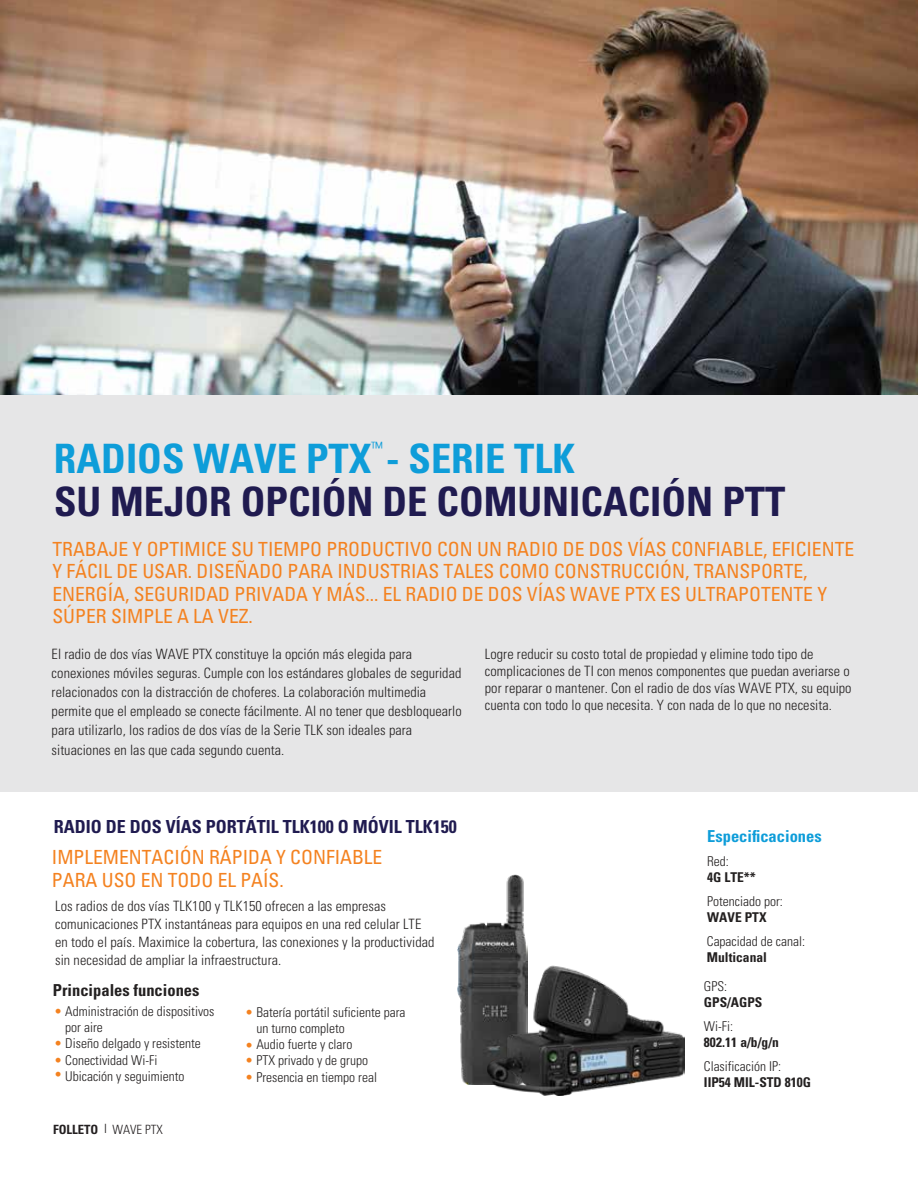
<style>
.page{position:relative;width:918px;height:1188px;background:#fff}
.page>*{position:absolute;margin:0;border:0;box-sizing:border-box;transform-origin:0 0}
.t1{font:700 condensed 40.5px "Univers LT Pro";color:#201b50}
.t2{font:700 condensed 40.5px "Univers LT Pro";color:#0e9dd9}
.t3{font:condensed 19.5px/22.5px "Univers";color:#f48220}
.t4{font:700 condensed 18px "Univers LT Pro";color:#201b50}
.t5{font:700 condensed 16.5px "Univers LT Pro";color:#232020}
.t6{font:700 condensed 16.5px "Univers LT Pro";color:#0e9dd9}
.t7{font:300 condensed 15.6px "Univers";color:#0e9dd9}
.t8{font:300 condensed 14.25px/19.2px "Univers";letter-spacing:.005em;color:#232020}
.t9{font:300 condensed 13.5px/16.2px "Univers";color:#232020}
.t10{font:700 condensed 13.5px "Univers LT Pro";color:#232020}
.t11{font:300 condensed 13.5px "Univers";color:#f48220}
.t12{font:300 condensed 12.75px "Univers";color:#231f20}
.s1{color:#f48220}
.s2{font-family:"Univers LT Pro";font-weight:700}
</style>
<div class="page">
<img style="left:0;top:0;width:918px;height:396px">
<div style="left:0;top:396px;width:918px;height:396px;background:#e6e6e7"></div>
<img style="left:457px;top:875px;width:71px;height:209px">
<img style="left:488px;top:961px;width:197px;height:134px">
<p class="t7" style="left:371px;top:439px;width:13px">™</p>
<h1 class="t1" style="left:54px;top:477px;width:733px">SU MEJOR OPCIÓN DE COMUNICACIÓN PTT</h1>
<p class="t3" style="left:52px;top:537px;width:803px">TRABAJE Y OPTIMICE SU TIEMPO PRODUCTIVO CON UN RADIO DE DOS VÍAS CONFIABLE, EFICIENTE Y FÁCIL DE USAR. DISEÑADO PARA INDUSTRIAS TALES COMO CONSTRUCCIÓN, TRANSPORTE, ENERGÍA, SEGURIDAD PRIVADA Y MÁS... EL RADIO DE DOS VÍAS WAVE PTX ES ULTRAPOTENTE Y SÚPER SIMPLE A LA VEZ.</p>
<h1 class="t2" style="left:54px;top:434px;width:523px">RADIOS WAVE PTX - SERIE TLK</h1>
<p class="t8" style="left:52px;top:644px;width:412px">El radio de dos vías WAVE PTX constituye la opción más elegida para conexiones móviles seguras. Cumple con los estándares globales de seguridad relacionados con la distracción de choferes. La colaboración multimedia permite que el empleado se conecte fácilmente. Al no tener que desbloquearlo para utilizarlo, los radios de dos vías de la Serie TLK son ideales para situaciones en las que cada segundo cuenta.</p>
<p class="t8" style="left:485px;top:645px;width:368px;line-height:17.1px">Logre reducir su costo total de propiedad y elimine todo tipo de complicaciones de TI con menos componentes que puedan averiarse o por reparar o mantener. Con el radio de dos vías WAVE PTX, su equipo cuenta con todo lo que necesita. Y con nada de lo que no necesita.</p>
<p class="t4" style="left:54px;top:816px;width:404px">RADIO DE DOS VÍAS PORTÁTIL TLK100 O MÓVIL TLK150</p>
<h2 class="t3" style="left:52px;top:845px;width:332px;line-height:23.4px">IMPLEMENTACIÓN RÁPIDA Y CONFIABLE<br>PARA USO EN TODO EL PAÍS.</h2>
<p class="t8" style="left:55px;top:897px;width:381px;line-height:18px">Los radios de dos vías TLK100 y TLK150 ofrecen a las empresas comunicaciones PTX instantáneas para equipos en una red celular LTE en todo el país. Maximice la cobertura, las conexiones y la productividad sin necesidad de ampliar la infraestructura.</p>
<p class="t5" style="left:53px;top:980px;width:148px">Principales funciones</p>
<p class="t9" style="left:65px;top:1003px;width:151px;text-indent:-11px"><span class="s1">•</span> Administración de dispositivos por aire</p>
<p class="t9" style="left:54px;top:1035px;width:148px"><span class="s1">•</span> Diseño delgado y resistente</p>
<p class="t9" style="left:65px;top:1052px;width:121px;text-indent:-11px"><span class="s1">•</span> Conectividad Wi-Fi<br>Ubicación y seguimiento</p>
<p class="t11" style="left:54px;top:1066px;width:10px">•</p>
<p class="t12" style="left:53px;top:1122px;width:111px"><span class="s2">FOLLETO</span> I WAVE PTX</p>
<p class="t9" style="left:256px;top:1004px;width:151px;text-indent:-11px"><span class="s1">•</span> Batería portátil suficiente para un turno completo</p>
<p class="t9" style="left:245px;top:1036px;width:109px"><span class="s1">•</span> Audio fuerte y claro</p>
<p class="t9" style="left:245px;top:1052px;width:124px"><span class="s1">•</span> PTX privado y de grupo</p>
<p class="t9" style="left:245px;top:1069px;width:133px"><span class="s1">•</span> Presencia en tiempo real</p>
<p class="t6" style="left:707px;top:826px;width:116px">Especificaciones</p>
<p class="t9" style="left:707px;top:853px;width:23px">Red:</p>
<p class="t10" style="left:707px;top:868px;width:50px">4G LTE**</p>
<p class="t9" style="left:707px;top:893px;width:77px">Potenciado por:</p>
<p class="t10" style="left:707px;top:909px;width:61px">WAVE PTX</p>
<p class="t9" style="left:707px;top:933px;width:100px">Capacidad de canal:</p>
<p class="t10" style="left:707px;top:949px;width:62px">Multicanal</p>
<p class="t9" style="left:704px;top:978px;width:25px">GPS:</p>
<p class="t10" style="left:704px;top:994px;width:60px">GPS/AGPS</p>
<p class="t9" style="left:704px;top:1018px;width:31px">Wi-Fi:</p>
<p class="t10" style="left:704px;top:1034px;width:77px">802.11 a/b/g/n</p>
<p class="t9" style="left:704px;top:1058px;width:79px">Clasificación IP:</p>
<p class="t10" style="left:704px;top:1074px;width:109px">IIP54 MIL-STD 810G</p>
</div>
